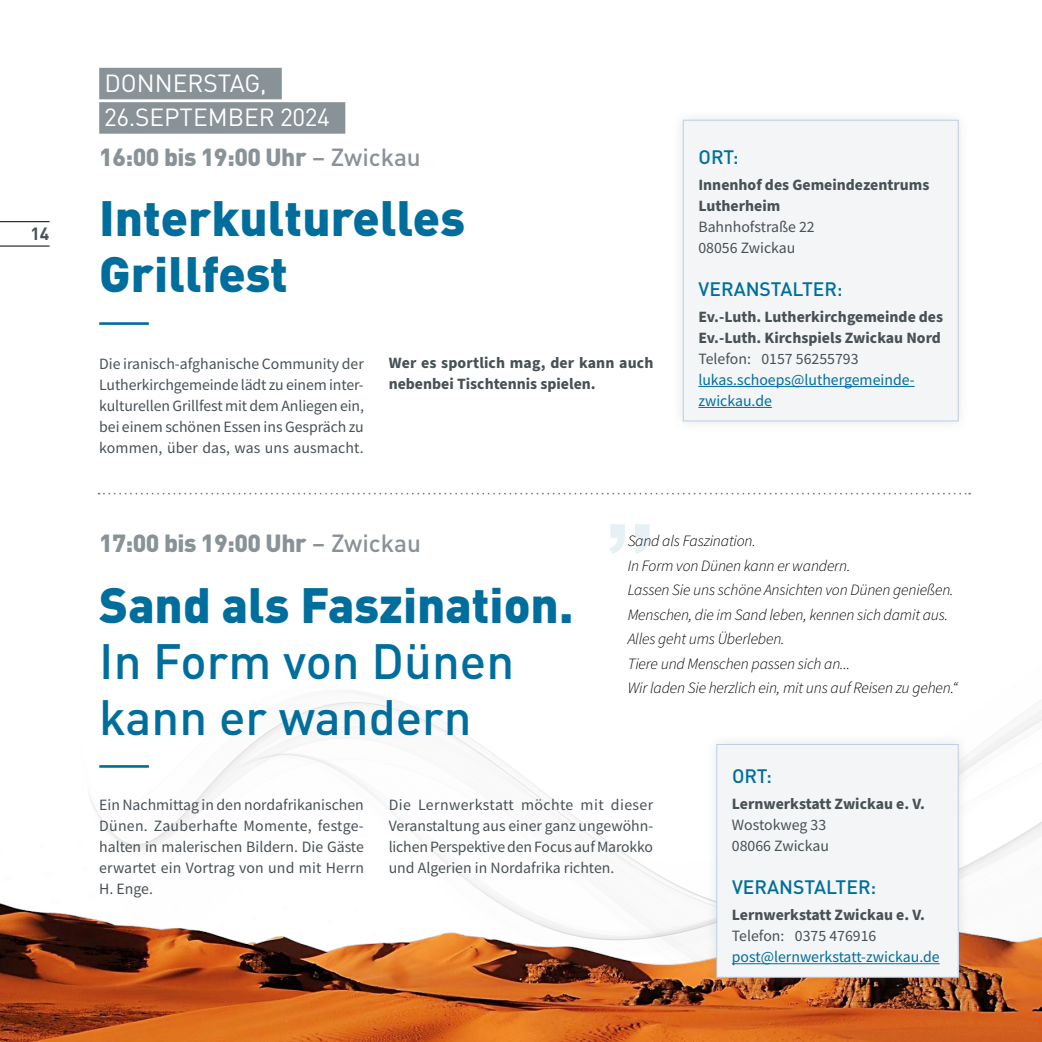
<style>
.page{position:relative;width:1042px;height:1042px;background:#fff}
.page>*{position:absolute;margin:0;border:0;box-sizing:border-box;transform-origin:0 0}
.t1{font:900 49px/56px "DIN Pro";color:#006e9c}
.t2{font:500 49px/56px "DIN Pro";color:#006e9c}
.t3{font:900 24.5px "DIN Pro";letter-spacing:-.02em;color:#899297}
.t4{font:24.5px/34.3px "DIN Pro";color:#fff}
.t5{font:500 19.25px "DIN Pro";color:#006e9c}
.t6{font:700 17.5px "DIN Pro";color:#485156}
.t7{font:15.75px/21px "Source Sans Pro";color:#485156;text-align:justify}
.t8{font:italic 300 15.75px/24.5px "Source Sans Pro";letter-spacing:-.01em;color:#000}
.t9{font:700 15.75px/21px "Source Sans Pro";color:#485156}
.t10{font:15.75px/21px "Source Sans Pro";color:#006e9c}
.s1{font-weight:500}
</style>
<div class="page">
<img style="left:0;top:830px;width:1042px;height:212px">
<hr style="left:99px;top:765px;width:50px;height:3px;background:#006e9c">
<div style="left:99px;top:68px;width:183px;height:31px;background:#899297"></div>
<div style="left:99px;top:102px;width:246px;height:32px;background:#899297"></div>
<hr style="left:99px;top:322px;width:50px;height:3px;background:#006e9c">
<div style="left:672px;top:109px;width:297px;height:323px;background:#717e86;opacity:.2"></div>
<div style="left:683px;top:120px;width:275px;height:301px;background:#f3f5f6"></div>
<hr style="left:698px;top:386px;width:216px;height:1px;background:#006e9c">
<hr style="left:698px;top:407px;width:74px;height:1px;background:#006e9c">
<div style="left:683px;top:120px;width:275px;height:301px;border:1px solid #bdcfe1"></div>
<svg style="left:609px;top:524px;width:40px;height:30px"></svg>
<div style="left:706px;top:733px;width:263px;height:255px;background:#717e86;opacity:.2"></div>
<div style="left:717px;top:744px;width:241px;height:233px;background:#f3f5f6"></div>
<hr style="left:732px;top:963px;width:207px;height:1px;background:#006e9c">
<div style="left:716px;top:744px;width:242px;height:233px;border:1px solid #bdcfe1"></div>
<svg style="left:99px;top:493px;width:871px;height:1px"></svg>
<hr style="left:0;top:246px;width:50px;height:1px;background:#000">
<hr style="left:0;top:221px;width:50px;height:1px;background:#000">
<p class="t6" style="left:30px;top:219px;width:21px">14</p>
<h2 class="t4" style="left:104px;top:63px;width:227px">DONN ERSTAG,<br>26.SEPTEMBER 2024</h2>
<h2 class="t3" style="left:99px;top:136px;width:323px">16:00 bis 19:00 Uhr <span class="s1">– Zwickau</span></h2>
<h1 class="t1" style="left:99px;top:184px;width:367px">Interkulturelles<br>Grillfest</h1>
<p class="t7" style="left:99px;top:353px;width:266px">Die iranisch-afghanische Community der Lutherkirchgemeinde lädt zu einem inter&shy;kulturellen Grillfest mit dem Anliegen ein, bei einem schönen Essen ins Gespräch zu kommen, über das, was uns ausmacht.</p>
<p class="t9" style="left:389px;top:353px;width:266px">Wer es sportlich mag, der kann auch nebenbei Tischtennis spielen.</p>
<p class="t5" style="left:698px;top:141px;width:42px">ORT:</p>
<p class="t9" style="left:698px;top:175px;width:233px">Innenhof des Gemeindezentrums<br>Lutherheim</p>
<p class="t7" style="left:698px;top:216px;width:118px">Bahnhofstraße 22<br>08056 Zwickau</p>
<p class="t5" style="left:698px;top:273px;width:146px">VERANSTALTER:</p>
<p class="t9" style="left:698px;top:306px;width:246px">Ev.-Luth. Lutherkirchgemeinde des<br>Ev.-Luth. Kirchspiels Zwickau Nord</p>
<p class="t7" style="left:698px;top:348px;width:162px">Telefon: 0157 56255793</p>
<p class="t10" style="left:698px;top:369px;width:218px">lukas.schoeps@luthergemeinde&shy;zwickau.de</p>
<h2 class="t3" style="left:99px;top:522px;width:323px">17:00 bis 19:00 Uhr <span class="s1">– Zwickau</span></h2>
<h1 class="t1" style="left:99px;top:571px;width:476px">Sand als Faszination.</h1>
<h1 class="t2" style="left:99px;top:628px;width:416px">In Form von Dünen kann er wandern</h1>
<p class="t8" style="left:628px;top:529px;width:332px">Sand als Faszination.<br>In Form von Dünen kann er wandern.<br>Lassen Sie uns schöne Ansichten von Dünen genießen.<br>Menschen, die im Sand leben, kennen sich damit aus.<br>Alles geht ums Überleben.<br>Tiere und Menschen passen sich an...<br>Wir laden Sie herzlich ein, mit uns auf Reisen zu gehen.“</p>
<p class="t7" style="left:99px;top:794px;width:266px">Ein Nachmittag in den nordafrikanischen Dünen. Zauberhafte Momente, festge&shy;halten in malerischen Bildern. Die Gäste erwartet ein Vortrag von und mit Herrn H. Enge.</p>
<p class="t7" style="left:389px;top:794px;width:266px">Die Lernwerkstatt möchte mit dieser Veranstaltung aus einer ganz ungewöhn&shy;lichen Perspektive den Focus auf Marokko und Algerien in Nordafrika richten.</p>
<p class="t5" style="left:732px;top:761px;width:42px">ORT:</p>
<p class="t9" style="left:732px;top:794px;width:194px">Lernwerkstatt Zwickau e. V.</p>
<p class="t7" style="left:732px;top:814px;width:99px">Wostokweg 33<br>08066 Zwickau</p>
<p class="t5" style="left:732px;top:871px;width:146px">VERANSTALTER:</p>
<p class="t9" style="left:732px;top:905px;width:194px">Lernwerkstatt Zwickau e. V.</p>
<p class="t7" style="left:732px;top:925px;width:146px">Telefon: 0375 476916</p>
<p class="t10" style="left:732px;top:946px;width:209px">post@lernwerkstatt-zwickau.de</p>
</div>
